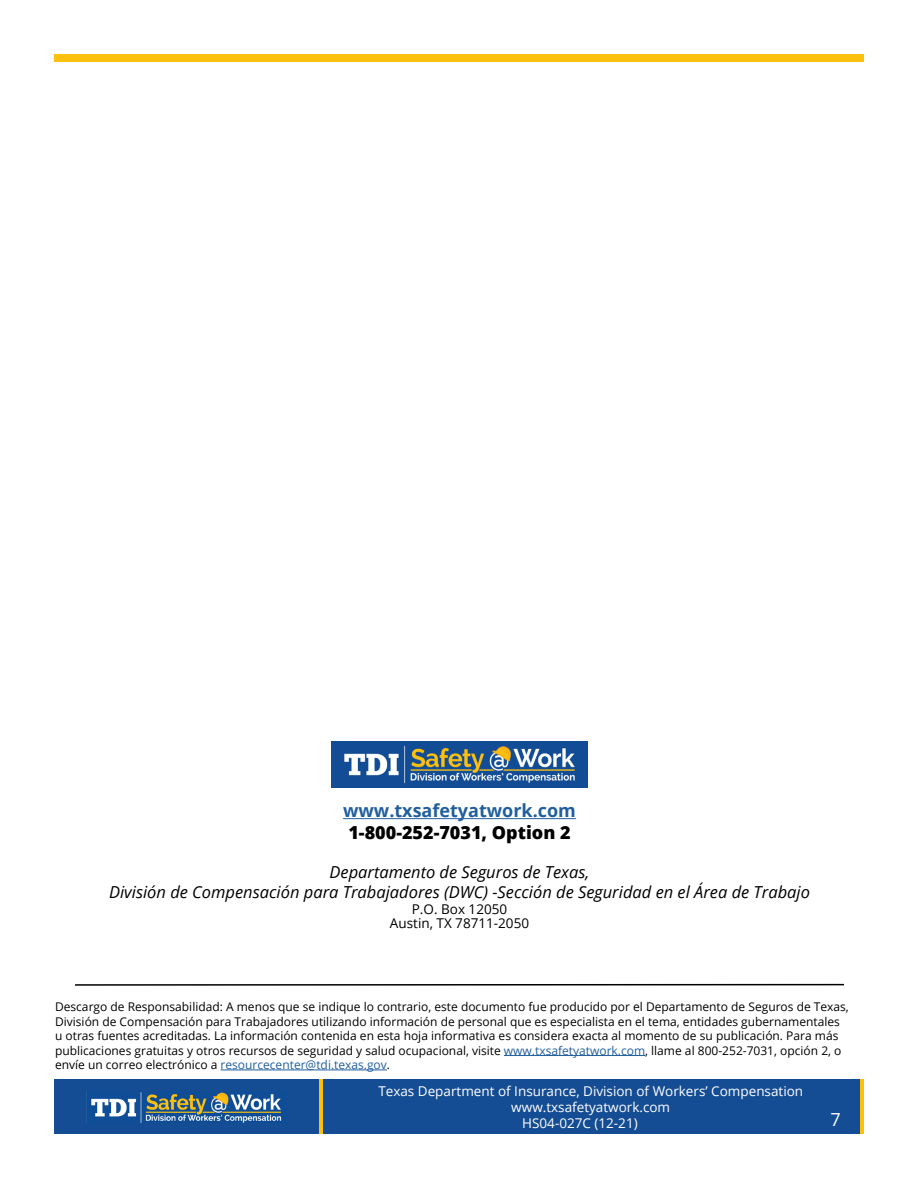
<style>
.page{position:relative;width:918px;height:1188px;background:#fff}
.page>*{position:absolute;margin:0;border:0;box-sizing:border-box;transform-origin:0 0}
.t1{font:700 18px/21.6px "Open Sans";color:#215e9e}
.t2{font:18px "Open Sans";color:#fff}
.t3{font:italic 16.5px/19.8px "Open Sans";color:#000;text-align:center}
.t4{font:13.5px "Open Sans";color:#fff}
.t5{font:13.5px/13.5px "Open Sans";color:#000;text-align:center}
.t6{font:12px/14.4px "Open Sans";color:#000}
.s1{font-weight:800;color:#000}
.s2{color:#215e9e}
</style>
<div class="page">
<img style="left:331px;top:742px;width:257px;height:45px">
<div style="left:54px;top:1080px;width:810px;height:54px;background:#154d94"></div>
<img style="left:90px;top:1092px;width:192px;height:31px">
<hr style="left:860px;top:1080px;width:4px;height:54px;background:#fec00f">
<hr style="left:319px;top:1080px;width:4px;height:54px;background:#fec00f">
<hr style="left:75px;top:984px;width:769px;height:2px;background:#000">
<div style="left:54px;top:54px;width:810px;height:7px;background:#fec00f"></div>
<hr style="left:343px;top:818px;width:233px;height:1px;background:#215e9e">
<hr style="left:504px;top:1055px;width:141px;height:1px;background:#215e9e">
<hr style="left:221px;top:1070px;width:166px;height:1px;background:#215e9e">
<p class="t1" style="left:343px;top:800px;width:234px">www.txsafetyatwork.com<br><span class="s1">1-800-252-7031, Option 2</span></p>
<p class="t3" style="left:109px;top:862px;width:702px">Departamento de Seguros de Texas,<br>División de Compensación para Trabajadores (DWC) -Sección de Seguridad en el Área de Trabajo</p>
<p class="t5" style="left:390px;top:902px;width:141px">P.O. Box 12050<br>Austin, TX 78711-2050</p>
<p class="t6" style="left:55px;top:1000px;width:795px">Descargo de Responsabilidad: A menos que se indique lo contrario, este documento fue producido por el Departamento de Seguros de Texas, División de Compensación para Trabajadores utilizando información de personal que es especialista en el tema, entidades gubernamentales u otras fuentes acreditadas. La información contenida en esta hoja informativa es considera exacta al momento de su publicación. Para más publicaciones gratuitas y otros recursos de seguridad y salud ocupacional, visite <span class="s2">www.txsafetyatwork.com</span>, llame al 800-252-7031, opción 2, o envíe un correo electrónico a <span class="s2">resourcecenter@tdi.texas.gov</span>.</p>
<p class="t4" style="left:378px;top:1082px;width:426px">Texas Department of Insurance, Division of Workers’ Compensation</p>
<p class="t4" style="left:511px;top:1098px;width:160px">www.txsafetyatwork.com</p>
<p class="t4" style="left:522px;top:1114px;width:117px">HS04-027C (12-21)</p>
<p class="t2" style="left:831px;top:1107px;width:12px">7</p>
</div>
